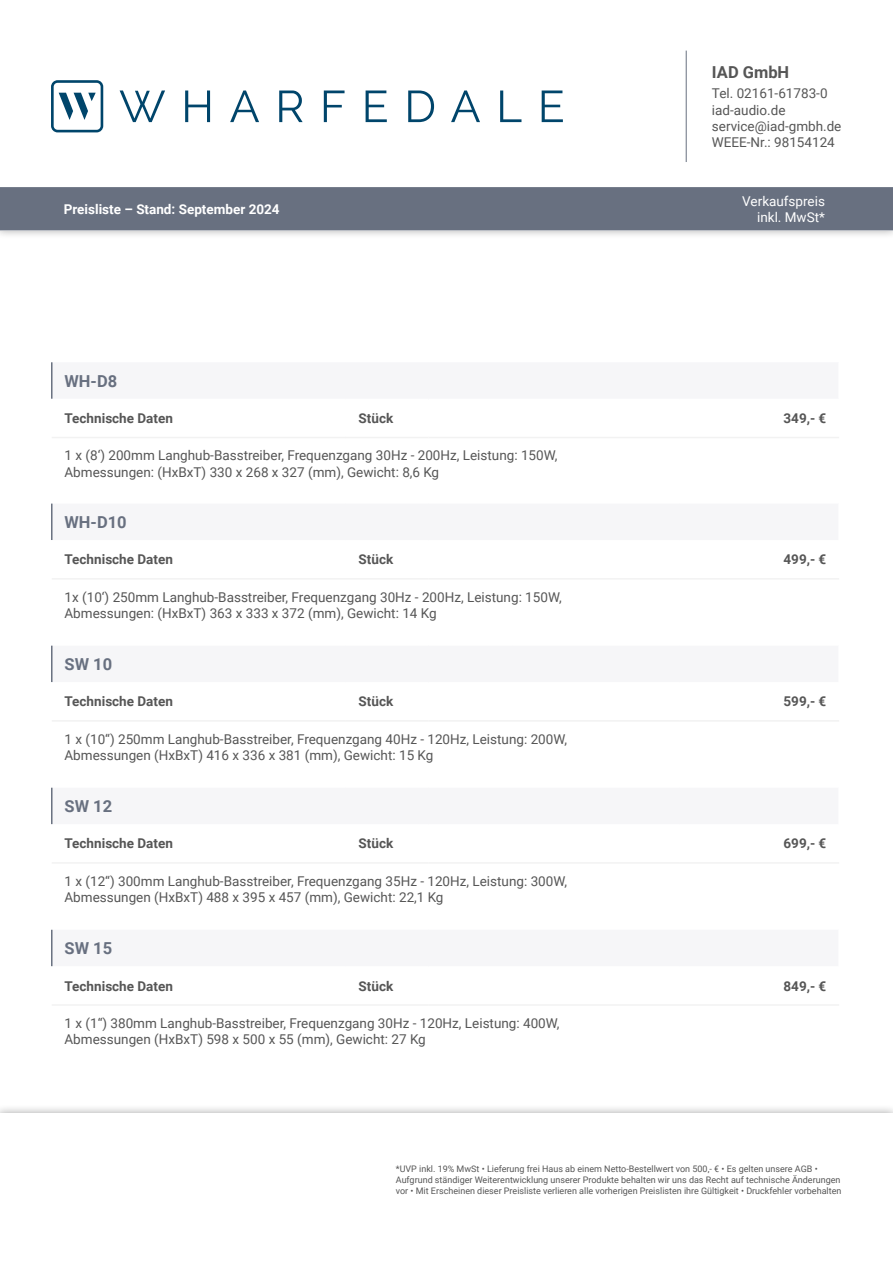
<style>
.page{position:relative;width:893px;height:1263px;background:#fff}
.page>*{position:absolute;margin:0;border:0;box-sizing:border-box;transform-origin:0 0}
.t1{font:700 16.5px "Roboto";color:#687080}
.t2{font:700 16.5px "Roboto";color:#565656}
.t3{font:13.5px/16.2px "Roboto";color:#565656}
.t4{font:700 13.5px "Roboto";color:#565656}
.t5{font:700 13.5px "Roboto";color:#fff}
.t6{font:13.5px/16.2px "Roboto";color:#fff;text-align:right}
.t7{font:9px/10.8px "Roboto";color:#565656}
</style>
<div class="page">
<div style="left:0;top:1104px;width:893px;height:159px;background:#000;opacity:.35"></div>
<div style="left:0;top:1113px;width:893px;height:150px;background:#fff"></div>
<div style="left:0;top:0;width:893px;height:240px;background:#000;opacity:.35"></div>
<div style="left:0;top:0;width:893px;height:230px;background:#fff"></div>
<svg style="left:51px;top:80px;width:52px;height:52px"></svg>
<svg style="left:120px;top:91px;width:45px;height:31px"></svg>
<svg style="left:185px;top:91px;width:25px;height:31px"></svg>
<svg style="left:230px;top:91px;width:29px;height:31px"></svg>
<svg style="left:279px;top:91px;width:24px;height:31px"></svg>
<svg style="left:324px;top:91px;width:21px;height:31px"></svg>
<svg style="left:366px;top:91px;width:21px;height:31px"></svg>
<svg style="left:408px;top:91px;width:26px;height:31px"></svg>
<svg style="left:451px;top:91px;width:29px;height:31px"></svg>
<svg style="left:500px;top:91px;width:21px;height:31px"></svg>
<svg style="left:542px;top:91px;width:21px;height:31px"></svg>
<hr style="left:686px;top:51px;width:1px;height:111px;background:#687080">
<div style="left:0;top:187px;width:893px;height:43px;background:#687080"></div>
<div style="left:52px;top:503px;width:787px;height:38px;background:#f6f6f8"></div>
<hr style="left:51px;top:502px;width:295px;height:2px;background:#fff">
<hr style="left:346px;top:502px;width:82px;height:2px;background:#fff">
<hr style="left:428px;top:502px;width:84px;height:2px;background:#fff">
<hr style="left:512px;top:502px;width:167px;height:2px;background:#fff">
<hr style="left:679px;top:502px;width:161px;height:2px;background:#fff">
<hr style="left:51px;top:540px;width:295px;height:1px;background:#fff">
<hr style="left:346px;top:540px;width:82px;height:1px;background:#fff">
<hr style="left:428px;top:540px;width:84px;height:1px;background:#fff">
<hr style="left:512px;top:540px;width:167px;height:1px;background:#fff">
<hr style="left:679px;top:540px;width:161px;height:1px;background:#fff">
<hr style="left:838px;top:504px;width:2px;height:36px;background:#fff">
<hr style="left:51px;top:504px;width:2px;height:36px;background:#687080">
<hr style="left:52px;top:578px;width:294px;height:2px;background:#f2f2f2">
<hr style="left:346px;top:578px;width:82px;height:2px;background:#f2f2f2">
<hr style="left:428px;top:578px;width:84px;height:2px;background:#f2f2f2">
<hr style="left:512px;top:578px;width:167px;height:2px;background:#f2f2f2">
<hr style="left:679px;top:578px;width:160px;height:2px;background:#f2f2f2">
<div style="left:52px;top:645px;width:787px;height:38px;background:#f6f6f8"></div>
<hr style="left:51px;top:644px;width:295px;height:2px;background:#fff">
<hr style="left:346px;top:644px;width:82px;height:2px;background:#fff">
<hr style="left:428px;top:644px;width:84px;height:2px;background:#fff">
<hr style="left:512px;top:644px;width:167px;height:2px;background:#fff">
<hr style="left:679px;top:644px;width:161px;height:2px;background:#fff">
<hr style="left:51px;top:682px;width:295px;height:1px;background:#fff">
<hr style="left:346px;top:682px;width:82px;height:1px;background:#fff">
<hr style="left:428px;top:682px;width:84px;height:1px;background:#fff">
<hr style="left:512px;top:682px;width:167px;height:1px;background:#fff">
<hr style="left:679px;top:682px;width:161px;height:1px;background:#fff">
<hr style="left:838px;top:646px;width:2px;height:36px;background:#fff">
<hr style="left:51px;top:646px;width:2px;height:36px;background:#687080">
<hr style="left:52px;top:720px;width:294px;height:2px;background:#f2f2f2">
<hr style="left:346px;top:720px;width:82px;height:2px;background:#f2f2f2">
<hr style="left:428px;top:720px;width:84px;height:2px;background:#f2f2f2">
<hr style="left:512px;top:720px;width:167px;height:2px;background:#f2f2f2">
<hr style="left:679px;top:720px;width:160px;height:2px;background:#f2f2f2">
<div style="left:52px;top:787px;width:787px;height:38px;background:#f6f6f8"></div>
<hr style="left:51px;top:786px;width:295px;height:2px;background:#fff">
<hr style="left:346px;top:786px;width:82px;height:2px;background:#fff">
<hr style="left:428px;top:786px;width:84px;height:2px;background:#fff">
<hr style="left:512px;top:786px;width:167px;height:2px;background:#fff">
<hr style="left:679px;top:786px;width:161px;height:2px;background:#fff">
<hr style="left:51px;top:824px;width:295px;height:2px;background:#fff">
<hr style="left:346px;top:824px;width:82px;height:2px;background:#fff">
<hr style="left:428px;top:824px;width:84px;height:2px;background:#fff">
<hr style="left:512px;top:824px;width:167px;height:2px;background:#fff">
<hr style="left:679px;top:824px;width:161px;height:2px;background:#fff">
<hr style="left:838px;top:788px;width:2px;height:36px;background:#fff">
<hr style="left:51px;top:788px;width:2px;height:36px;background:#687080">
<hr style="left:52px;top:862px;width:294px;height:2px;background:#f2f2f2">
<hr style="left:346px;top:862px;width:82px;height:2px;background:#f2f2f2">
<hr style="left:428px;top:862px;width:84px;height:2px;background:#f2f2f2">
<hr style="left:512px;top:862px;width:167px;height:2px;background:#f2f2f2">
<hr style="left:679px;top:862px;width:160px;height:2px;background:#f2f2f2">
<div style="left:52px;top:929px;width:787px;height:38px;background:#f6f6f8"></div>
<hr style="left:51px;top:928px;width:295px;height:2px;background:#fff">
<hr style="left:346px;top:928px;width:82px;height:2px;background:#fff">
<hr style="left:428px;top:928px;width:84px;height:2px;background:#fff">
<hr style="left:512px;top:928px;width:167px;height:2px;background:#fff">
<hr style="left:679px;top:928px;width:161px;height:2px;background:#fff">
<hr style="left:51px;top:966px;width:295px;height:2px;background:#fff">
<hr style="left:346px;top:966px;width:82px;height:2px;background:#fff">
<hr style="left:428px;top:966px;width:84px;height:2px;background:#fff">
<hr style="left:512px;top:966px;width:167px;height:2px;background:#fff">
<hr style="left:679px;top:966px;width:161px;height:2px;background:#fff">
<hr style="left:838px;top:930px;width:2px;height:36px;background:#fff">
<hr style="left:51px;top:930px;width:2px;height:36px;background:#687080">
<hr style="left:52px;top:1004px;width:294px;height:2px;background:#f2f2f2">
<hr style="left:346px;top:1004px;width:82px;height:2px;background:#f2f2f2">
<hr style="left:428px;top:1004px;width:84px;height:2px;background:#f2f2f2">
<hr style="left:512px;top:1004px;width:167px;height:2px;background:#f2f2f2">
<hr style="left:679px;top:1004px;width:160px;height:2px;background:#f2f2f2">
<div style="left:52px;top:362px;width:787px;height:37px;background:#f6f6f8"></div>
<hr style="left:838px;top:362px;width:2px;height:37px;background:#fff">
<hr style="left:51px;top:362px;width:2px;height:37px;background:#687080">
<hr style="left:52px;top:437px;width:294px;height:1px;background:#f2f2f2">
<hr style="left:346px;top:437px;width:82px;height:1px;background:#f2f2f2">
<hr style="left:428px;top:437px;width:84px;height:1px;background:#f2f2f2">
<hr style="left:512px;top:437px;width:167px;height:1px;background:#f2f2f2">
<hr style="left:679px;top:437px;width:160px;height:1px;background:#f2f2f2">
<p class="t2" style="left:712px;top:61px;width:79px">IAD GmbH</p>
<p class="t3" style="left:712px;top:85px;width:131px">Tel. 02161-61783-0 iad-audio.de service@iad-gmbh.de<br>WEEE-Nr.: 98154124</p>
<p class="t5" style="left:64px;top:200px;width:217px">Preisliste – Stand: September 2024</p>
<p class="t6" style="left:742px;top:192px;width:84px">Verkaufspreis inkl. MwSt*</p>
<p class="t1" style="left:65px;top:369px;width:54px">WH-D8</p>
<p class="t4" style="left:65px;top:409px;width:110px">Technische Daten</p>
<p class="t4" style="left:359px;top:409px;width:36px">Stück</p>
<p class="t4" style="left:783px;top:409px;width:44px">349,- €</p>
<p class="t3" style="left:65px;top:447px;width:494px">1 x (8‘) 200mm Langhub-Basstreiber, Frequenzgang 30Hz - 200Hz, Leistung: 150W,<br>Abmessungen: (HxBxT) 330 x 268 x 327 (mm), Gewicht: 8,6 Kg</p>
<p class="t1" style="left:65px;top:511px;width:64px">WH-D10</p>
<p class="t4" style="left:65px;top:550px;width:110px">Technische Daten</p>
<p class="t4" style="left:359px;top:550px;width:36px">Stück</p>
<p class="t4" style="left:783px;top:550px;width:44px">499,- €</p>
<p class="t3" style="left:65px;top:588px;width:499px">1x (10‘) 250mm Langhub-Basstreiber, Frequenzgang 30Hz - 200Hz, Leistung: 150W,<br>Abmessungen: (HxBxT) 363 x 333 x 372 (mm), Gewicht: 14 Kg</p>
<p class="t1" style="left:65px;top:653px;width:49px">SW 10</p>
<p class="t4" style="left:65px;top:692px;width:110px">Technische Daten</p>
<p class="t4" style="left:359px;top:692px;width:36px">Stück</p>
<p class="t4" style="left:783px;top:692px;width:44px">599,- €</p>
<p class="t3" style="left:65px;top:730px;width:504px">1 x (10“) 250mm Langhub-Basstreiber, Frequenzgang 40Hz - 120Hz, Leistung: 200W,<br>Abmessungen (HxBxT) 416 x 336 x 381 (mm), Gewicht: 15 Kg</p>
<p class="t1" style="left:65px;top:795px;width:49px">SW 12</p>
<p class="t4" style="left:65px;top:834px;width:110px">Technische Daten</p>
<p class="t4" style="left:359px;top:834px;width:36px">Stück</p>
<p class="t4" style="left:783px;top:834px;width:44px">699,- €</p>
<p class="t3" style="left:65px;top:872px;width:504px">1 x (12“) 300mm Langhub-Basstreiber, Frequenzgang 35Hz - 120Hz, Leistung: 300W,<br>Abmessungen (HxBxT) 488 x 395 x 457 (mm), Gewicht: 22,1 Kg</p>
<p class="t1" style="left:65px;top:937px;width:49px">SW 15</p>
<p class="t4" style="left:65px;top:976px;width:110px">Technische Daten</p>
<p class="t4" style="left:359px;top:976px;width:36px">Stück</p>
<p class="t4" style="left:783px;top:976px;width:44px">849,- €</p>
<p class="t3" style="left:65px;top:1014px;width:497px">1 x (1“) 380mm Langhub-Basstreiber, Frequenzgang 30Hz - 120Hz, Leistung: 400W,<br>Abmessungen (HxBxT) 598 x 500 x 55 (mm), Gewicht: 27 Kg</p>
<p class="t7" style="left:396px;top:1163px;width:447px">*UVP inkl. 19% MwSt • Lieferung frei Haus ab einem Netto-Bestellwert von 500,- € • Es gelten unsere AGB •<br>Aufgrund ständiger Weiterentwicklung unserer Produkte behalten wir uns das Recht auf technische Änderungen vor • Mit Erscheinen dieser Preisliste verlieren alle vorherigen Preislisten ihre Gültigkeit • Druckfehler vorbehalten</p>
</div>
